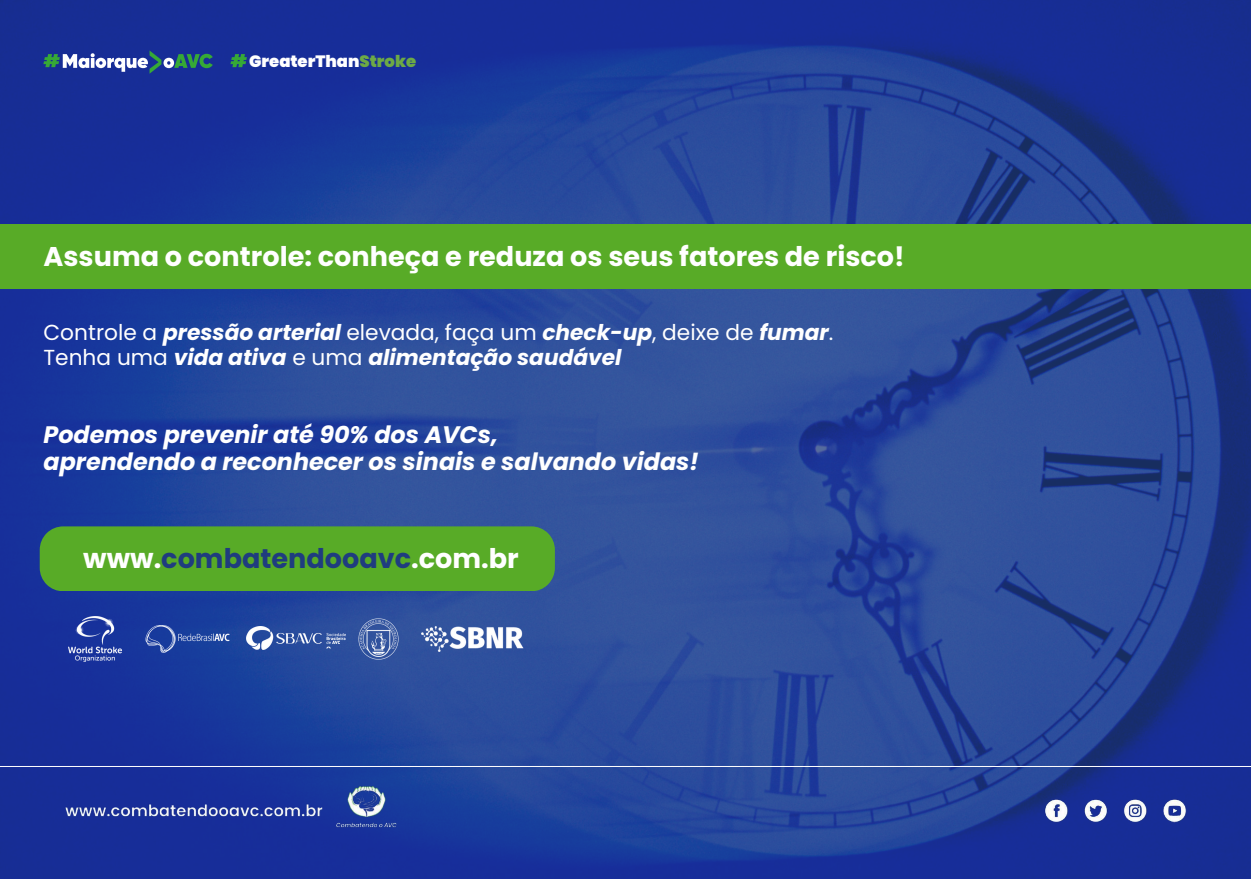
<style>
.page{position:relative;width:1251px;height:879px;background:#fff}
.page>*{position:absolute;margin:0;border:0;box-sizing:border-box;transform-origin:0 0}
.t1{font:700 27.06px "Poppins";color:#fff}
.t2{font:700 27.06px "Poppins";color:#1f3c7f}
.t3{font:italic 700 23.81px "Poppins";color:#fff}
.t4{font:21.69px "Poppins";color:#fff}
.t5{font:italic 700 21.69px "Poppins";color:#fff}
.t6{font:900 16.38px "Poppins";color:#fff}
.s1{color:#6daa45}
.s2{font-weight:700;font-style:italic}
.s3{font-weight:400;font-style:normal}
.s4{color:#fff}
</style>
<div class="page">
<img style="left:0;top:0;width:1250px;height:879px">
<div style="left:0;top:224px;width:1250px;height:65px;background:#58ab27"></div>
<div style="left:40px;top:526px;width:515px;height:65px;background:#58ab27"></div>
<hr style="left:0;top:766px;width:1250px;height:1px;background:#fff">
<img style="left:51px;top:777px;width:1161px;height:74px">
<img style="left:355px;top:617px;width:61px;height:44px">
<img style="left:422px;top:626px;width:104px;height:26px">
<img style="left:247px;top:626px;width:98px;height:23px">
<img style="left:68px;top:617px;width:169px;height:44px">
<svg style="left:43px;top:51px;width:170px;height:23px;background:#47679c"></svg>
<svg style="left:230px;top:54px;width:17px;height:13px"></svg>
<p class="t6" style="left:249px;top:50px;width:168px">GreaterThan<span class="s1">Stroke</span></p>
<p class="t1" style="left:44px;top:237px;width:862px">Assuma o controle: conheça e reduza os seus fatores de risco!</p>
<p class="t4" style="left:44px;top:318px;width:791px">Controle a <span class="s2">pressão arterial</span> elevada, faça um <span class="s2">check-up</span>, deixe de <span class="s2">fumar</span>.</p>
<p class="t5" style="left:44px;top:342px;width:579px"><span class="s3">Tenha uma</span> vida ativa <span class="s3">e uma</span> alimentação saudável</p>
<p class="t3" style="left:44px;top:418px;width:456px">Podemos prevenir até 90% dos AVCs,</p>
<p class="t3" style="left:44px;top:445px;width:656px">aprendendo a reconhecer os sinais e salvando vidas!</p>
<p class="t2" style="left:83px;top:540px;width:437px"><span class="s4">www.</span>combatendooavc<span class="s4">.com.br</span></p>
</div>
